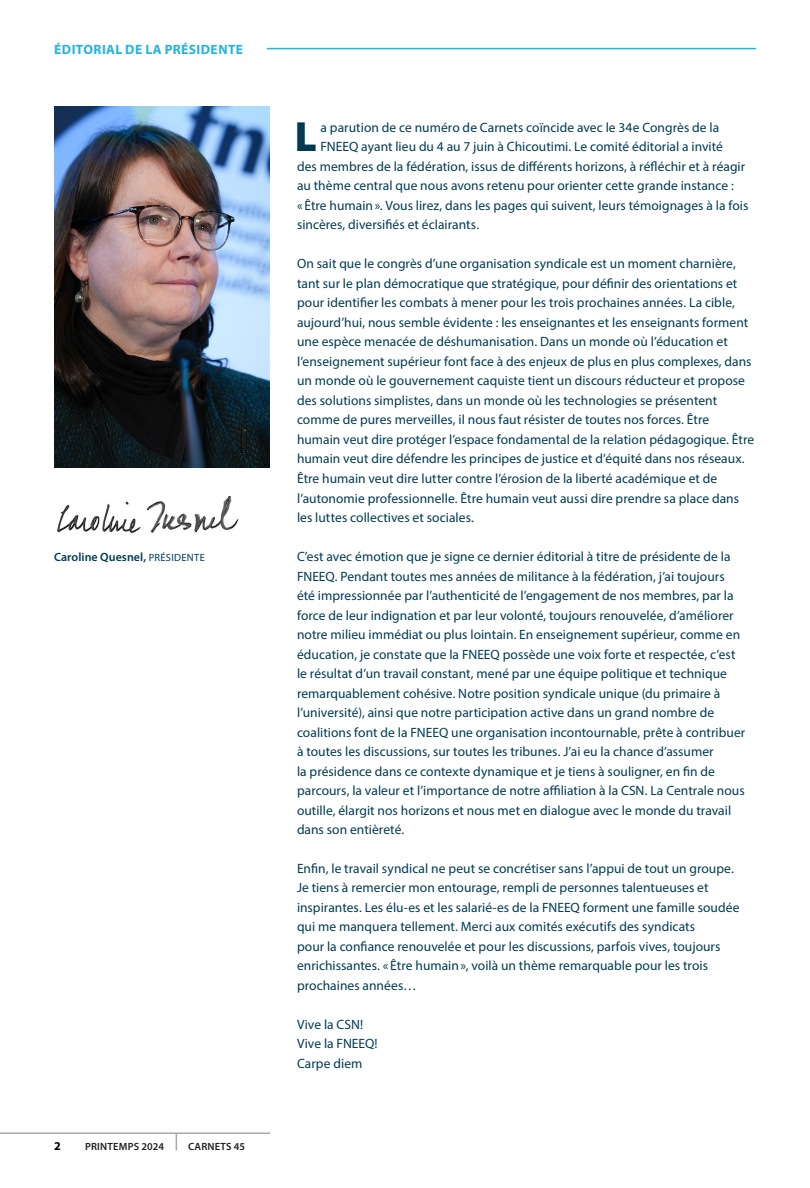
<style>
.page{position:relative;width:810px;height:1188px;background:#fff}
.page>*{position:absolute;margin:0;border:0;box-sizing:border-box;transform-origin:0 0}
.Edito_-_1er_Paragraphe_-_Lettrine{font:900 42.45px "Myriad Pro";color:#003b53}
.Edito_-_texte{font:13.5px/19.5px "Myriad Pro";letter-spacing:.005em;color:#003b53}
.Edito_-_1er_Paragraphe_-_Lettrine-2{font:13.5px "Myriad Pro";letter-spacing:.005em;color:#003b53}
.t1{font:700 13.5px "Myriad Pro";letter-spacing:.03em;color:#26b4df}
.Auteur-1{font:600 12px "Myriad Pro";letter-spacing:.005em;color:#003b53}
.t2{font:700 12px "Myriad Pro";color:#000}
.t3{font:600 10.5px "Myriad Pro";letter-spacing:.02em;color:#231f20}
.s1{font-weight:400;font-size:10.5px}
</style>
<div class="page">
<hr style="left:267px;top:48px;width:489px;height:1px;background:#26b4df">
<hr style="left:0;top:1132px;width:270px;height:2px;background:#a8a9ad">
<svg style="left:176px;top:1134px;width:1px;height:16px"></svg>
<img style="left:57px;top:497px;width:182px;height:36px">
<img style="left:54px;top:106px;width:216px;height:362px">
<p class="t1" style="left:54px;top:41px;width:190px">ÉDITORIAL DE LA PRÉSIDENTE</p>
<p class="Auteur-1" style="left:54px;top:549px;width:152px">Caroline Quesnel, <span class="s1">PRÉSIDENTE</span></p>
<p class="t2" style="left:54px;top:1138px;width:8px">2</p>
<p class="t3" style="left:85px;top:1140px;width:81px">PRINTEMPS 2024</p>
<p class="t3" style="left:188px;top:1140px;width:59px">CARNETS 45</p>
<p class="Edito_-_1er_Paragraphe_-_Lettrine" style="left:295px;top:109px;width:23px">L</p>
<p class="Edito_-_1er_Paragraphe_-_Lettrine-2" style="left:321px;top:119px;width:400px">a parution de ce numéro de Carnets coïncide avec le 34e Congrès de la</p>
<p class="Edito_-_1er_Paragraphe_-_Lettrine-2" style="left:321px;top:139px;width:404px">FNEEQ ayant lieu du 4 au 7 juin à Chicoutimi. Le comité éditorial a invité</p>
<p class="Edito_-_1er_Paragraphe_-_Lettrine-2" style="left:297px;top:158px;width:450px">des membres de la fédération, issus de différents horizons, à réfléchir et à réagir</p>
<p class="Edito_-_1er_Paragraphe_-_Lettrine-2" style="left:297px;top:178px;width:438px">au thème central que nous avons retenu pour orienter cette grande instance :</p>
<p class="Edito_-_1er_Paragraphe_-_Lettrine-2" style="left:297px;top:197px;width:453px">« Être humain». Vous lirez, dans les pages qui suivent, leurs témoignages à la fois</p>
<p class="Edito_-_1er_Paragraphe_-_Lettrine-2" style="left:297px;top:217px;width:184px">sincères, diversifiés et éclairants.</p>
<p class="Edito_-_texte" style="left:297px;top:254px;width:459px">On sait que le congrès d’une organisation syndicale est un moment charnière, tant sur le plan démocratique que stratégique, pour définir des orientations et pour identifier les combats à mener pour les trois prochaines années. La cible, aujourd’hui, nous semble évidente : les enseignantes et les enseignants forment une espèce menacée de déshumanisation. Dans un monde où l’éducation et l’enseignement supérieur font face à des enjeux de plus en plus complexes, dans un monde où le gouvernement caquiste tient un discours réducteur et propose des solutions simplistes, dans un monde où les technologies se présentent comme de pures merveilles, il nous faut résister de toutes nos forces. Être humain veut dire protéger l’espace fondamental de la relation pédagogique. Être humain veut dire défendre les principes de justice et d’équité dans nos réseaux.<br>Être humain veut dire lutter contre l’érosion de la liberté académique et de l’autonomie professionnelle. Être humain veut aussi dire prendre sa place dans les luttes collectives et sociales.</p>
<p class="Edito_-_texte" style="left:297px;top:547px;width:450px">C’est avec émotion que je signe ce dernier éditorial à titre de présidente de la FNEEQ. Pendant toutes mes années de militance à la fédération, j’ai toujours été impressionnée par l’authenticité de l’engagement de nos membres, par la force de leur indignation et par leur volonté, toujours renouvelée, d’améliorer notre milieu immédiat ou plus lointain. En enseignement supérieur, comme en éducation, je constate que la FNEEQ possède une voix forte et respectée, c’est le résultat d’un travail constant, mené par une équipe politique et technique remarquablement cohésive. Notre position syndicale unique (du primaire à l’université), ainsi que notre participation active dans un grand nombre de coalitions font de la FNEEQ une organisation incontournable, prête à contribuer à toutes les discussions, sur toutes les tribunes. J’ai eu la chance d’assumer<br>la présidence dans ce contexte dynamique et je tiens à souligner, en fin de parcours, la valeur et l’importance de notre affiliation à la CSN. La Centrale nous outille, élargit nos horizons et nous met en dialogue avec le monde du travail dans son entièreté.</p>
<p class="Edito_-_texte" style="left:297px;top:859px;width:444px">Enfin, le travail syndical ne peut se concrétiser sans l’appui de tout un groupe.<br>Je tiens à remercier mon entourage, rempli de personnes talentueuses et inspirantes. Les élu-es et les salarié-es de la FNEEQ forment une famille soudée qui me manquera tellement. Merci aux comités exécutifs des syndicats<br>pour la confiance renouvelée et pour les discussions, parfois vives, toujours enrichissantes. « Être humain», voilà un thème remarquable pour les trois prochaines années…</p>
<p class="Edito_-_texte" style="left:297px;top:1015px;width:68px">Vive la CSN!</p>
<p class="Edito_-_texte" style="left:297px;top:1034px;width:82px">Vive la FNEEQ!</p>
<p class="Edito_-_texte" style="left:297px;top:1054px;width:67px">Carpe diem</p>
</div>
